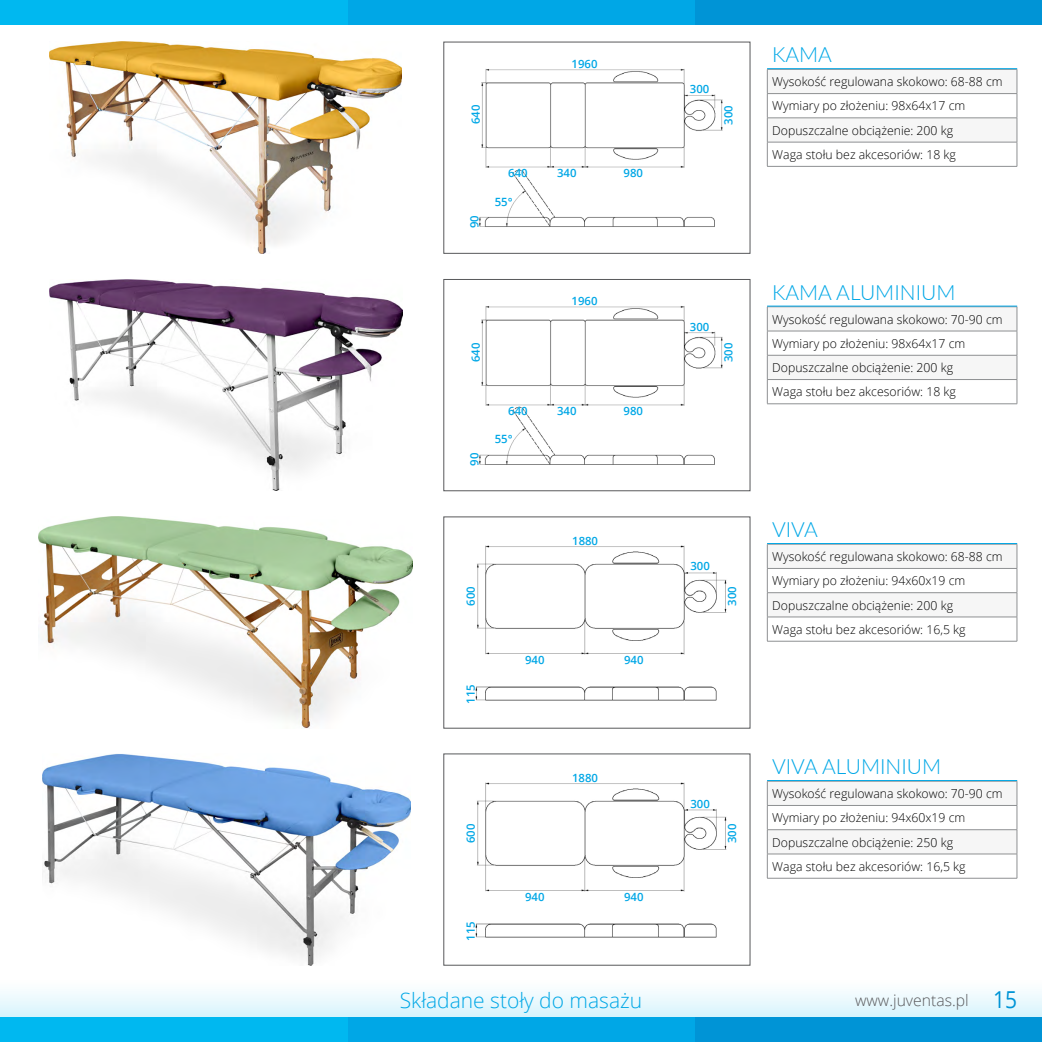
<style>
.page{position:relative;width:1042px;height:1042px;background:#fff}
.page>*{position:absolute;margin:0;border:0;box-sizing:border-box;transform-origin:0 0}
.t1{font:300 21px "Lato";color:#00a7e6}
.t2{font:300 21px "Open Sans";color:#00a7e6}
.t3{font:300 15.75px "Open Sans";color:#58585b}
.t4{font:300 12.25px/24.3px "Open Sans";color:#000}
.t5{font:600 11.38px "Open Sans";color:#00a7e6}
.s1{font-weight:400;font-size:23.28px;color:#0094d6}
</style>
<div class="page">
<svg style="left:0;top:991px;width:1042px;height:26px;fill:#e6f8fd"></svg>
<div style="left:694px;top:0;width:348px;height:25px;background:#0094d6"></div>
<div style="left:347px;top:0;width:347px;height:25px;background:#00a7e6"></div>
<div style="left:0;top:0;width:347px;height:25px;background:#00b8f0"></div>
<div style="left:694px;top:1017px;width:348px;height:25px;background:#0094d6"></div>
<div style="left:347px;top:1017px;width:347px;height:25px;background:#00a7e6"></div>
<div style="left:0;top:1017px;width:347px;height:25px;background:#00b8f0"></div>
<img style="left:50px;top:42px;width:352px;height:211px">
<img style="left:49px;top:279px;width:353px;height:212px">
<div style="left:443px;top:279px;width:307px;height:212px;border:1px solid #58595b"></div>
<img style="left:39px;top:517px;width:374px;height:211px">
<img style="left:42px;top:754px;width:368px;height:211px">
<svg style="left:767px;top:69px;width:250px;height:97px"></svg>
<hr style="left:767px;top:142px;width:250px;height:1px;background:#8e9092">
<hr style="left:767px;top:166px;width:250px;height:1px;background:#8e9092">
<hr style="left:767px;top:68px;width:250px;height:1px;background:#00a7e6">
<svg style="left:767px;top:307px;width:250px;height:96px"></svg>
<hr style="left:767px;top:379px;width:250px;height:1px;background:#8e9092">
<hr style="left:767px;top:403px;width:250px;height:1px;background:#8e9092">
<hr style="left:767px;top:306px;width:250px;height:1px;background:#00a7e6">
<svg style="left:767px;top:544px;width:250px;height:97px"></svg>
<hr style="left:767px;top:617px;width:250px;height:1px;background:#8e9092">
<hr style="left:767px;top:641px;width:250px;height:1px;background:#8e9092">
<hr style="left:767px;top:543px;width:250px;height:1px;background:#00a7e6">
<svg style="left:767px;top:781px;width:250px;height:97px"></svg>
<hr style="left:767px;top:853px;width:250px;height:1px;background:#8e9092">
<hr style="left:767px;top:878px;width:250px;height:1px;background:#8e9092">
<hr style="left:767px;top:780px;width:250px;height:1px;background:#00a7e6">
<img style="left:477px;top:545px;width:250px;height:110px">
<img style="left:475px;top:686px;width:242px;height:14px">
<img style="left:481px;top:69px;width:242px;height:99px">
<img style="left:479px;top:169px;width:236px;height:58px">
<img style="left:481px;top:306px;width:242px;height:100px">
<img style="left:479px;top:407px;width:236px;height:58px">
<img style="left:477px;top:782px;width:250px;height:110px">
<img style="left:475px;top:923px;width:242px;height:14px">
<p class="t5" style="left:468px;top:124px;width:21px;rotate:-90deg">640</p>
<p class="t5" style="left:571px;top:56px;width:27px">1960</p>
<p class="t5" style="left:466px;top:228px;width:14px;rotate:-90deg">90</p>
<p class="t5" style="left:508px;top:165px;width:21px">640</p>
<p class="t5" style="left:557px;top:165px;width:21px">340</p>
<p class="t5" style="left:623px;top:165px;width:21px">980</p>
<p class="t5" style="left:495px;top:194px;width:19px">55°</p>
<p class="t5" style="left:468px;top:362px;width:21px;rotate:-90deg">640</p>
<p class="t5" style="left:571px;top:293px;width:27px">1960</p>
<p class="t5" style="left:466px;top:466px;width:14px;rotate:-90deg">90</p>
<p class="t5" style="left:508px;top:403px;width:21px">640</p>
<p class="t5" style="left:557px;top:403px;width:21px">340</p>
<p class="t5" style="left:623px;top:403px;width:21px">980</p>
<p class="t5" style="left:495px;top:431px;width:19px">55°</p>
<p class="t5" style="left:463px;top:606px;width:21px;rotate:-90deg">600</p>
<p class="t5" style="left:463px;top:703px;width:21px;rotate:-90deg">115</p>
<p class="t5" style="left:463px;top:843px;width:21px;rotate:-90deg">600</p>
<p class="t5" style="left:463px;top:941px;width:21px;rotate:-90deg">115</p>
<p class="t5" style="left:572px;top:533px;width:27px">1880</p>
<p class="t5" style="left:525px;top:652px;width:21px">940</p>
<p class="t5" style="left:624px;top:652px;width:21px">940</p>
<p class="t5" style="left:572px;top:770px;width:27px">1880</p>
<p class="t5" style="left:525px;top:889px;width:21px">940</p>
<p class="t5" style="left:624px;top:889px;width:21px">940</p>
<p class="t5" style="left:690px;top:81px;width:21px">300</p>
<p class="t5" style="left:721px;top:125px;width:21px;rotate:-90deg">300</p>
<h1 class="t1" style="left:772px;top:40px;width:61px">KAMA</h1>
<p class="t4" style="left:772px;top:69px;width:232px">Wysokość regulowana skokowo: 68-88 cm Wymiary po złożeniu: 98x64x17 cm Dopuszczalne obciążenie: 200 kg<br>Waga stołu bez akcesoriów: 18 kg</p>
<p class="t5" style="left:690px;top:319px;width:21px">300</p>
<p class="t5" style="left:721px;top:362px;width:21px;rotate:-90deg">300</p>
<h1 class="t1" style="left:772px;top:277px;width:185px">KAMA ALUMINIUM</h1>
<p class="t4" style="left:772px;top:307px;width:232px">Wysokość regulowana skokowo: 70-90 cm Wymiary po złożeniu: 98x64x17 cm Dopuszczalne obciążenie: 200 kg<br>Waga stołu bez akcesoriów: 18 kg</p>
<p class="t5" style="left:690px;top:558px;width:21px">300</p>
<p class="t5" style="left:724px;top:606px;width:21px;rotate:-90deg">300</p>
<h1 class="t1" style="left:772px;top:515px;width:47px">VIVA</h1>
<p class="t4" style="left:772px;top:544px;width:232px">Wysokość regulowana skokowo: 68-88 cm Wymiary po złożeniu: 94x60x19 cm Dopuszczalne obciążenie: 200 kg<br>Waga stołu bez akcesoriów: 16,5 kg</p>
<p class="t5" style="left:690px;top:796px;width:21px">300</p>
<p class="t5" style="left:724px;top:843px;width:21px;rotate:-90deg">300</p>
<h1 class="t1" style="left:772px;top:752px;width:171px">VIVA ALUMINIUM</h1>
<p class="t4" style="left:772px;top:781px;width:232px">Wysokość regulowana skokowo: 70-90 cm Wymiary po złożeniu: 94x60x19 cm Dopuszczalne obciążenie: 250 kg<br>Waga stołu bez akcesoriów: 16,5 kg</p>
<h1 class="t2" style="left:400px;top:986px;width:244px">Składane stoły do masażu</h1>
<p class="t3" style="left:855px;top:990px;width:163px">www.juventas.pl <span class="s1">15</span></p>
</div>
